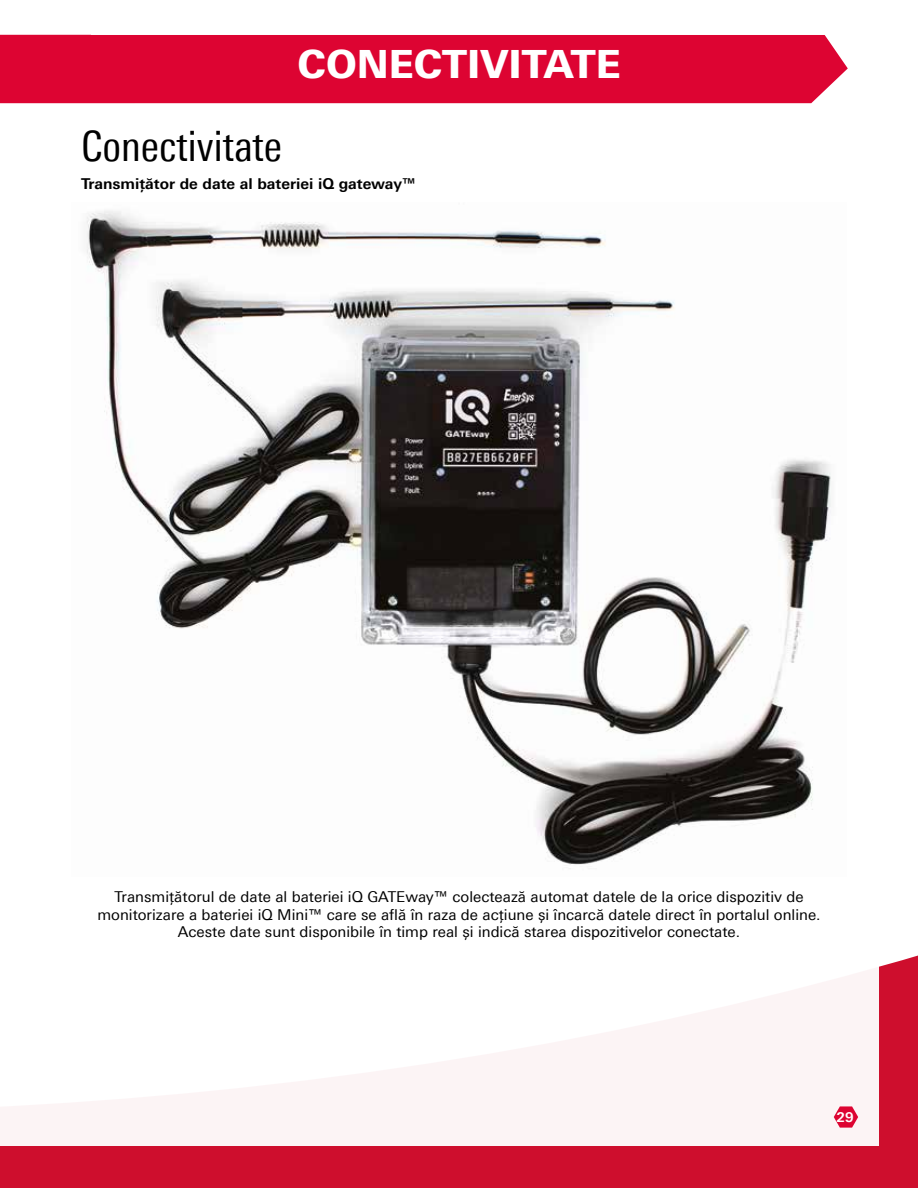
<style>
.page{position:relative;width:918px;height:1188px;background:#fff}
.page>*{position:absolute;margin:0;border:0;box-sizing:border-box;transform-origin:0 0}
.t1{font:condensed 42px "Univers Next Pro";color:#000}
.t2{font:800 39px "Univers Next Pro";color:#fff}
.t3{font:15px/17.2px "Univers Next Pro";color:#000;text-align:center}
.t4{font:700 15px "Univers Next Pro";color:#000}
.t5{font:700 13.5px "Univers Next Pro";color:#fff}
</style>
<div class="page">
<div style="left:0;top:955px;width:918px;height:233px;background:#ce0e2d"></div>
<div style="left:0;top:857px;width:879px;height:289px;background:#fff"></div>
<div style="left:135px;top:35px;width:713px;height:68px;background:#dd0432"></div>
<div style="left:0;top:35px;width:135px;height:68px;background:#dd0432"></div>
<img style="left:86px;top:211px;width:745px;height:658px">
<svg style="left:834px;top:1106px;width:24px;height:22px"></svg>
<h2 class="t2" style="left:297px;top:41px;width:325px">CONECTIVITATE</h2>
<h1 class="t1" style="left:81px;top:122px;width:203px">Conectivitate</h1>
<p class="t4" style="left:81px;top:174px;width:337px">Transmițător de date al bateriei iQ gateway™</p>
<p class="t3" style="left:97px;top:889px;width:725px">Transmițătorul de date al bateriei iQ GATEway™ colectează automat datele de la orice dispozitiv de monitorizare a bateriei iQ Mini™ care se află în raza de acțiune și încarcă datele direct în portalul online.<br>Aceste date sunt disponibile în timp real și indică starea dispozitivelor conectate.</p>
<p class="t5" style="left:836px;top:1109px;width:19px">29</p>
</div>
